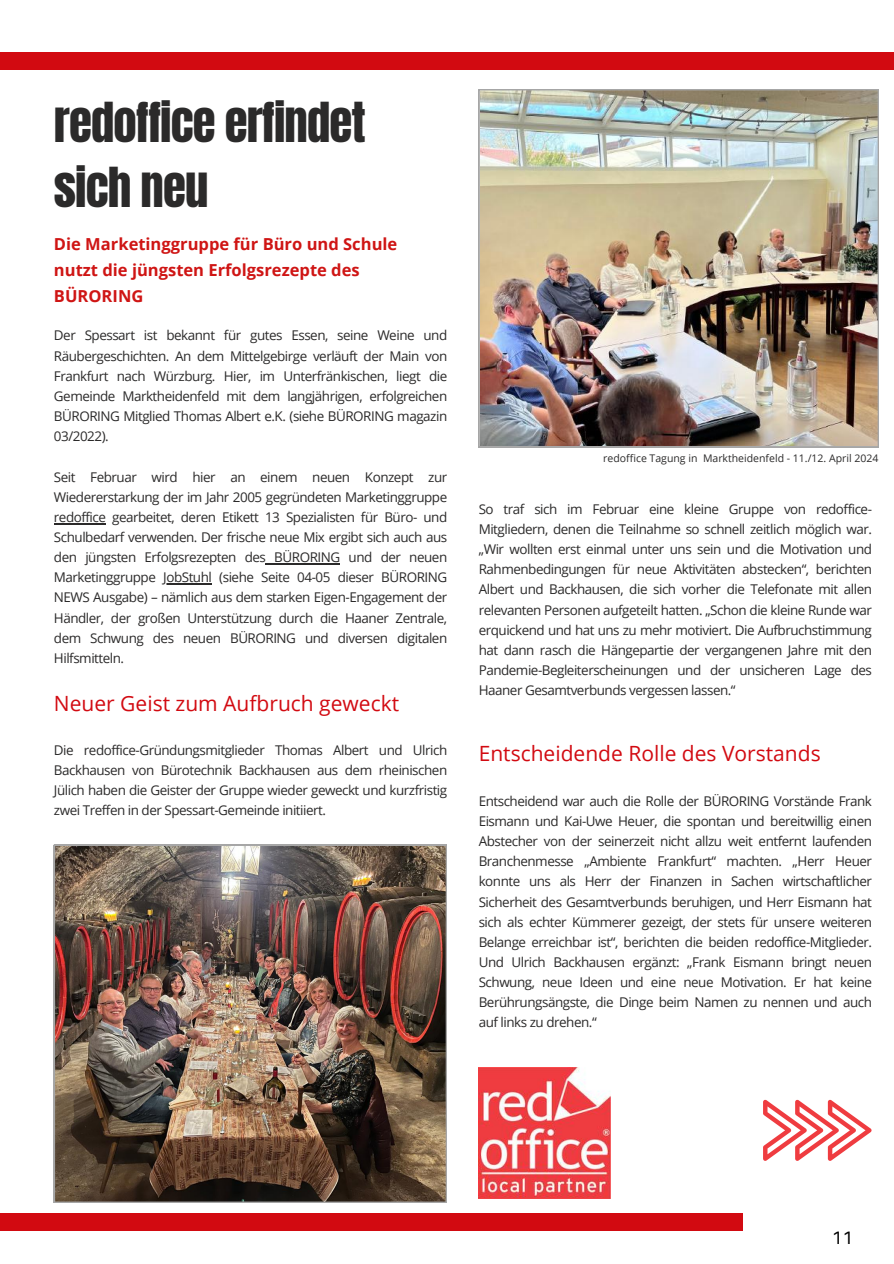
<style>
.page{position:relative;width:894px;height:1264px;background:#fff}
.page>*{position:absolute;margin:0;border:0;box-sizing:border-box;transform-origin:0 0}
.t1{font:46.8px/65.2px "Anton";letter-spacing:-.02em;color:#2b2a2a}
.t2{font:21px "Open Sans";color:#d20a11}
.t3{font:18px "Aileron";color:#000}
.t4{font:700 16.5px/25.8px "Open Sans";color:#cf1514}
.t5{font:13.5px/20.1px "Open Sans";letter-spacing:-.035em;color:#2b2a2a;text-align:justify}
.t6{font:10.5px "Open Sans";color:#2b2a2a}
</style>
<div class="page">
<img style="left:478px;top:89px;width:400px;height:358px">
<div style="left:0;top:52px;width:893px;height:17px;background:#d20a11"></div>
<img style="left:478px;top:1067px;width:132px;height:131px">
<hr style="left:54px;top:523px;width:52px;height:1px;background:#2b2a2a">
<hr style="left:265px;top:563px;width:75px;height:1px;background:#2b2a2a">
<hr style="left:163px;top:583px;width:48px;height:1px;background:#2b2a2a">
<img style="left:54px;top:844px;width:392px;height:358px">
<svg style="left:763px;top:1099px;width:107px;height:61px"></svg>
<div style="left:0;top:1213px;width:742px;height:17px;background:#d20a11"></div>
<h1 class="t1" style="left:54px;top:90px;width:313px">redoffice erfindet sich neu</h1>
<p class="t4" style="left:54px;top:230px;width:345px">Die Marketinggruppe fü r Bü ro und Schule nutzt die jü ngsten Erfolgsrezepte des<br>BÜRORING</p>
<p class="t5" style="left:54px;top:325px;width:394px">Der Spessart ist bekannt für gutes Essen, seine Weine und Räubergeschichten. An dem Mittelgebirge verläuft der Main von Frankfurt nach Würzburg. Hier, im Unterfränkischen, liegt die Gemeinde Marktheidenfeld mit dem langjährigen, erfolgreichen BÜRORING Mitglied Thomas Albert e.K. (siehe BÜRORING magazin 03/2022).</p>
<p class="t5" style="left:54px;top:466px;width:394px">Seit Februar wird hier an einem neuen Konzept zur Wiedererstarkung der im Jahr 2005 gegründeten Marketinggruppe redoffice gearbeitet, deren Etikett 13 Spezialisten für Büro- und Schulbedarf verwenden. Der frische neue Mix ergibt sich auch aus den jüngsten Erfolgsrezepten des BÜRORING und der neuen Marketinggruppe JobStuhl (siehe Seite 04-05 dieser BÜRORING NEWS Ausgabe) – nämlich aus dem starken Eigen-Engagement der Händler, der großen Unterstützung durch die Haaner Zentrale, dem Schwung des neuen BÜRORING und diversen digitalen Hilfsmitteln.</p>
<h2 class="t2" style="left:54px;top:688px;width:346px">Neuer Geist zum Aufbruch geweckt</h2>
<p class="t5" style="left:54px;top:739px;width:394px">Die redoffice-Gründungsmitglieder Thomas Albert und Ulrich Backhausen von Bürotechnik Backhausen aus dem rheinischen Jülich haben die Geister der Gruppe wieder geweckt und kurzfristig zwei Treffen in der Spessart-Gemeinde initiiert.</p>
<p class="t6" style="left:603px;top:451px;width:276px">redoffice Tagung in Marktheidenfeld - 11./12. April 2024</p>
<p class="t5" style="left:478px;top:498px;width:394px">So traf sich im Februar eine kleine Gruppe von redoffice-Mitgliedern, denen die Teilnahme so schnell zeitlich möglich war. „Wir wollten erst einmal unter uns sein und die Motivation und Rahmenbedingungen für neue Aktivitäten abstecken“, berichten Albert und Backhausen, die sich vorher die Telefonate mit allen relevanten Personen aufgeteilt hatten. „Schon die kleine Runde war erquickend und hat uns zu mehr motiviert. Die Aufbruchstimmung hat dann rasch die Hängepartie der vergangenen Jahre mit den Pandemie-Begleiterscheinungen und der unsicheren Lage des Haaner Gesamtverbunds vergessen lassen.“</p>
<h2 class="t2" style="left:478px;top:739px;width:343px">Entscheidende Rolle des Vorstands</h2>
<p class="t5" style="left:478px;top:790px;width:394px">Entscheidend war auch die Rolle der BÜRORING Vorstände Frank Eismann und Kai-Uwe Heuer, die spontan und bereitwillig einen Abstecher von der seinerzeit nicht allzu weit entfernt laufenden Branchenmesse „Ambiente Frankfurt“ machten. „Herr Heuer konnte uns als Herr der Finanzen in Sachen wirtschaftlicher Sicherheit des Gesamtverbunds beruhigen, und Herr Eismann hat sich als echter Kümmerer gezeigt, der stets für unsere weiteren Belange erreichbar ist“, berichten die beiden redoffice-Mitglieder.<br>Und Ulrich Backhausen ergänzt: „Frank Eismann bringt neuen Schwung, neue Ideen und eine neue Motivation. Er hat keine Berührungsängste, die Dinge beim Namen zu nennen und auch auf links zu drehen.“</p>
<h3 class="t3" style="left:831px;top:1226px;width:22px">11</h3>
</div>
